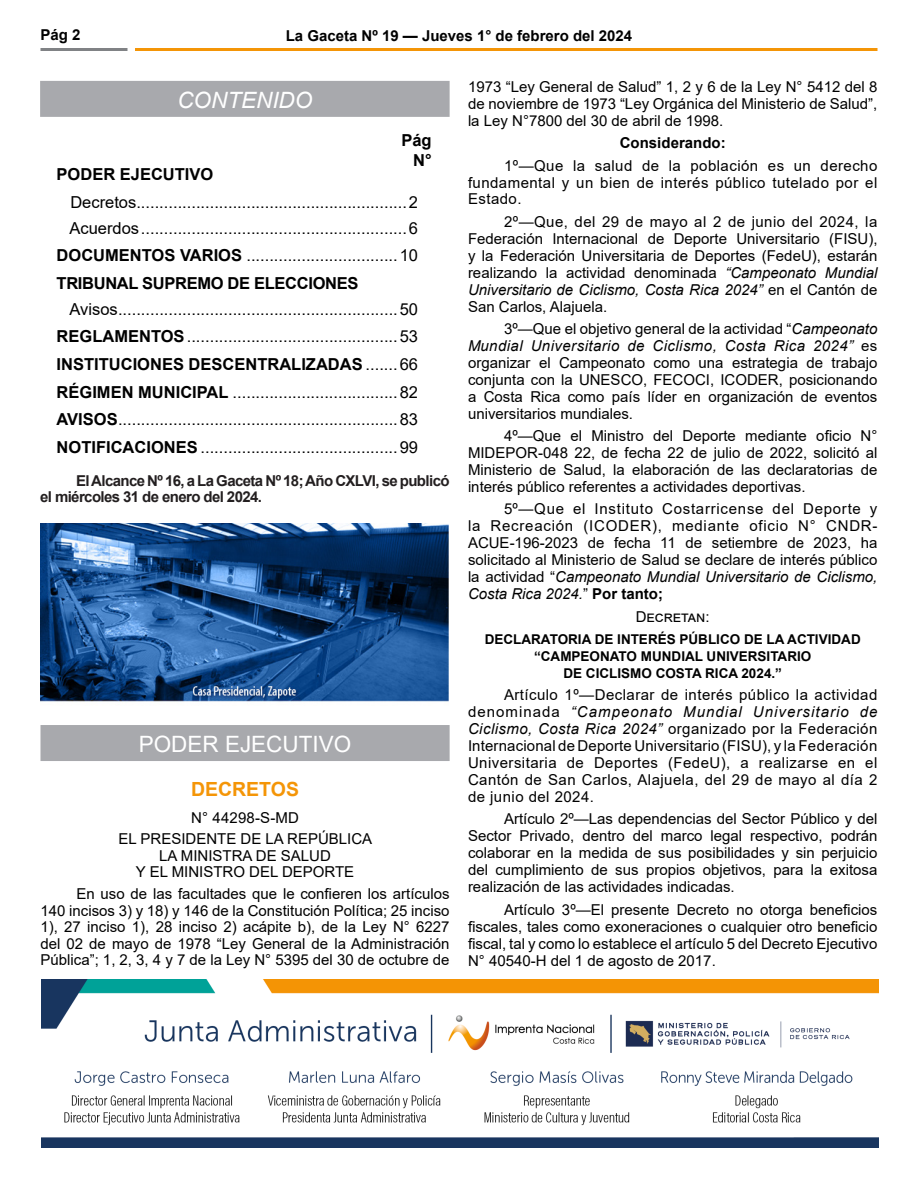
<style>
.page{position:relative;width:918px;height:1188px;background:#fff}
.page>*{position:absolute;margin:0;border:0;box-sizing:border-box;transform-origin:0 0}
._01_Titulo_Tramado_2021{font:22.5px "Arial";color:#fff}
._01_Titulo_Tramado_2021-2{font:italic 22.5px "Arial";color:#fff}
._02_Subtitulos_Decretos_2021{font:700 19.5px "Arial";color:#f49507}
.t1{font:16.5px "Arial";color:#000}
.t2{font:700 16.5px "Arial";color:#000}
.t3{font:700 16.5px "Arial";letter-spacing:-.02em;color:#000}
.t4{font:15px/17px "Arial";color:#000;text-align:justify}
._02_Subtitulos_Decretos_2021-2{font:700 15px/16.5px "Arial";letter-spacing:-.04em;color:#231f20}
.t5{font:700 15px "Arial";color:#000}
.t6{font:700 13.5px "Arial";color:#000}
.s1{font-weight:700}
.s2{font-weight:400}
.s3{font-style:italic}
</style>
<div class="page">
<hr style="left:135px;top:48px;width:743px;height:3px;background:#f49507">
<hr style="left:40px;top:48px;width:88px;height:3px;background:#808285">
<div style="left:40px;top:725px;width:410px;height:36px;background:#a8a9ad"></div>
<img style="left:40px;top:523px;width:409px;height:179px">
<div style="left:40px;top:81px;width:410px;height:36px;background:#a8a9ad"></div>
<img style="left:41px;top:980px;width:837px;height:167px">
<p class="t5" style="left:40px;top:25px;width:42px">Pág 2</p>
<p class="t5" style="left:286px;top:25px;width:348px">La Gaceta Nº 19 — Jueves 1° de febrero del 2024</p>
<p class="_01_Titulo_Tramado_2021-2" style="left:177px;top:85px;width:136px">CONTENIDO</p>
<p class="t2" style="left:401px;top:129px;width:32px">Pág</p>
<p class="t2" style="left:413px;top:149px;width:20px">N°</p>
<p class="t2" style="left:57px;top:163px;width:158px">PODER EJECUTIVO</p>
<p class="t1" style="left:70px;top:190px;width:349px">Decretos...........................................................2</p>
<p class="t1" style="left:69px;top:217px;width:350px">Acuerdos..........................................................6</p>
<p class="t1" style="left:57px;top:244px;width:363px"><span class="s1">DOCUMENTOS VARIOS</span> .................................10</p>
<p class="t3" style="left:57px;top:271px;width:303px">TRIBUNAL SUPREMO DE ELECCIONES</p>
<p class="t1" style="left:69px;top:298px;width:350px">Avisos.............................................................50</p>
<p class="t1" style="left:57px;top:325px;width:363px"><span class="s1">REGLAMENTOS</span>..............................................53</p>
<p class="t2" style="left:57px;top:353px;width:363px">INSTITUCIONES DESCENTRALIZADAS <span class="s2">.......66</span></p>
<p class="t1" style="left:57px;top:380px;width:363px"><span class="s1">RÉGIMEN MUNICIPAL</span> ....................................82</p>
<p class="t1" style="left:57px;top:408px;width:363px"><span class="s1">AVISOS</span>.............................................................83</p>
<p class="t1" style="left:57px;top:436px;width:363px"><span class="s1">NOTIFICACIONES</span> ...........................................99</p>
<p class="_02_Subtitulos_Decretos_2021-2" style="left:40px;top:472px;width:411px;text-indent:36px">El Alcance Nº 16, a La Gaceta Nº 18; Año CXLVI, se publicó el miércoles 31 de enero del 2024.</p>
<p class="_01_Titulo_Tramado_2021" style="left:139px;top:729px;width:214px">PODER EJECUTIVO</p>
<p class="_02_Subtitulos_Decretos_2021" style="left:191px;top:775px;width:109px">DECRETOS</p>
<p class="t4" style="left:191px;top:809px;width:109px">N° 44298-S-MD</p>
<p class="t4" style="left:119px;top:831px;width:255px">EL PRESIDENTE DE LA REPÚBLICA</p>
<p class="t4" style="left:159px;top:847px;width:173px">LA MINISTRA DE SALUD</p>
<p class="t4" style="left:136px;top:864px;width:220px">Y EL MINISTRO DEL DEPORTE</p>
<p class="t4" style="left:40px;top:886px;width:411px;line-height:16.5px;text-indent:36px">En uso de las facultades que le confieren los artículos 140 incisos 3) y 18) y 146 de la Constitución Política; 25 inciso 1), 27 inciso 1), 28 inciso 2) acápite b), de la Ley N° 6227 del 02 de mayo de 1978 “Ley General de la Administración Pública”; 1, 2, 3, 4 y 7 de la Ley N° 5395 del 30 de octubre de</p>
<p class="t4" style="left:468px;top:78px;width:411px">1973 “Ley General de Salud” 1, 2 y 6 de la Ley N° 5412 del 8 de noviembre de 1973 “Ley Orgánica del Ministerio de Salud”, la Ley N°7800 del 30 de abril de 1998.</p>
<p class="t5" style="left:620px;top:132px;width:107px">Considerando:</p>
<p class="t4" style="left:468px;top:157px;width:411px;text-indent:36px">1º—Que la salud de la población es un derecho fundamental y un bien de interés público tutelado por el Estado.</p>
<p class="t4" style="left:468px;top:213px;width:411px;text-indent:36px">2º—Que, del 29 de mayo al 2 de junio del 2024, la Federación Internacional de Deporte Universitario (FISU), y la Federación Universitaria de Deportes (FedeU), estarán realizando la actividad denominada <span class="s3">“Campeonato Mundial Universitario de Ciclismo, Costa Rica 2024”</span> en el Cantón de San Carlos, Alajuela.</p>
<p class="t4" style="left:468px;top:320px;width:411px;text-indent:36px">3º—Que el objetivo general de la actividad “<span class="s3">Campeonato Mundial Universitario de Ciclismo, Costa Rica 2024”</span> es organizar el Campeonato como una estrategia de trabajo conjunta con la UNESCO, FECOCI, ICODER, posicionando a Costa Rica como país líder en organización de eventos universitarios mundiales.</p>
<p class="t4" style="left:468px;top:427px;width:411px;text-indent:36px">4º—Que el Ministro del Deporte mediante oficio N° MIDEPOR-048 22, de fecha 22 de julio de 2022, solicitó al Ministerio de Salud, la elaboración de las declaratorias de interés público referentes a actividades deportivas.</p>
<p class="t4" style="left:468px;top:501px;width:411px;text-indent:36px">5º—Que el Instituto Costarricense del Deporte y la Recreación (ICODER), mediante oficio N° CNDR-ACUE-196-2023 de fecha 11 de setiembre de 2023, ha solicitado al Ministerio de Salud se declare de interés público la actividad “<span class="s3">Campeonato Mundial Universitario de Ciclismo, Costa Rica 2024.</span>” <span class="s1">Por tanto;</span></p>
<p class="t4" style="left:636px;top:608px;width:75px">Decretan:</p>
<p class="t6" style="left:485px;top:630px;width:378px">DECLARATORIA DE INTERÉS PÚBLICO DE LA ACTIVIDAD</p>
<p class="t6" style="left:534px;top:647px;width:279px">“CAMPEONATO MUNDIAL UNIVERSITARIO</p>
<p class="t6" style="left:563px;top:664px;width:220px">DE CICLISMO COSTA RICA 2024.”</p>
<p class="t4" style="left:468px;top:686px;width:411px;text-indent:36px">Artículo 1º—Declarar de interés público la actividad denominada <span class="s3">“Campeonato Mundial Universitario de Ciclismo, Costa Rica 2024”</span> organizado por la Federación Internacional de Deporte Universitario (FISU), y la Federación Universitaria de Deportes (FedeU), a realizarse en el Cantón de San Carlos, Alajuela, del 29 de mayo al día 2 de junio del 2024.</p>
<p class="t4" style="left:468px;top:811px;width:411px;text-indent:36px">Artículo 2º—Las dependencias del Sector Público y del Sector Privado, dentro del marco legal respectivo, podrán colaborar en la medida de sus posibilidades y sin perjuicio del cumplimiento de sus propios objetivos, para la exitosa realización de las actividades indicadas.</p>
<p class="t4" style="left:468px;top:901px;width:411px;text-indent:36px">Artículo 3º—El presente Decreto no otorga beneficios fiscales, tales como exoneraciones o cualquier otro beneficio fiscal, tal y como lo establece el artículo 5 del Decreto Ejecutivo N° 40540-H del 1 de agosto de 2017.</p>
</div>
